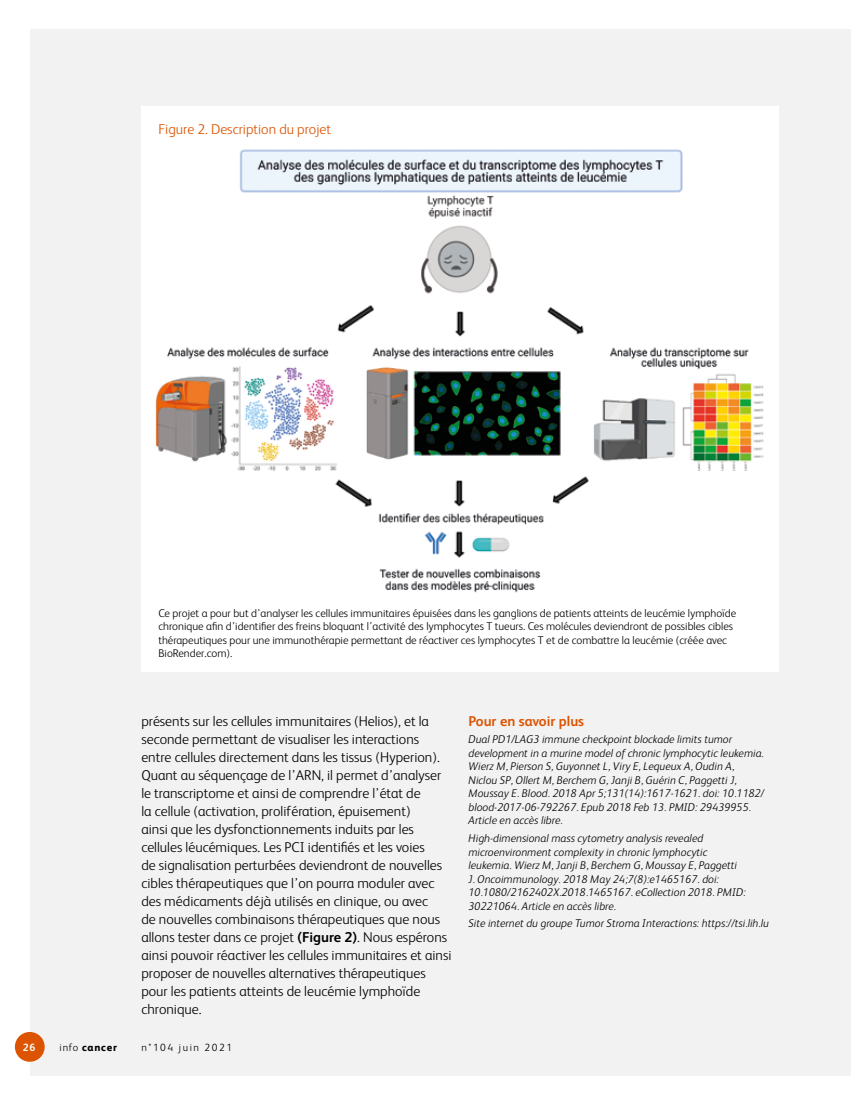
<style>
.page{position:relative;width:851px;height:1106px;background:#fff}
.page>*{position:absolute;margin:0;border:0;box-sizing:border-box;transform-origin:0 0}
.t1{font:300 14.25px/18px "FS Albert";color:#000}
.t2{font:300 14.25px "FS Albert";color:#dc5401}
.t3{font:700 14.25px "FS Albert";color:#dc5401}
.t4{font:italic 300 11.25px/13.5px "FS Albert";color:#000}
.t5{font:300 11.25px/13.5px "FS Albert";color:#000}
.t6{font:300 10.5px "FS Albert";letter-spacing:.15em;color:#000}
.t7{font:800 10.5px "FS Albert";letter-spacing:.075em;color:#000}
.t8{font:700 10.5px "FS Albert";color:#fff}
.s1{font-weight:700}
.s2{font-weight:300}
</style>
<div class="page">
<div style="left:30px;top:30px;width:820px;height:1046px;background:#f2f2f2"></div>
<div style="left:141px;top:106px;width:637px;height:566px;background:#fff"></div>
<img style="left:155px;top:149px;width:609px;height:444px">
<div style="left:15px;top:1032px;width:30px;height:29px;background:#dc5401;border-radius:50%"></div>
<p class="t2" style="left:158px;top:120px;width:174px">Figure 2. Description du projet</p>
<p class="t5" style="left:158px;top:606px;width:579px">Ce projet a pour but d’analyser les cellules immunitaires épuisées dans les ganglions de patients atteints de leucémie lymphoïde chronique afin d’identifier des freins bloquant l’activité des lymphocytes T tueurs. Ces molécules deviendront de possibles cibles thérapeutiques pour une immunothérapie permettant de réactiver ces lymphocytes T et de combattre la leucémie (créée avec BioRender.com).</p>
<p class="t1" style="left:141px;top:711px;width:311px">présents sur les cellules immunitaires (Helios), et la seconde permettant de visualiser les interactions entre cellules directement dans les tissus (Hyperion).<br>Quant au séquençage de l’ARN, il permet d’analyser le transcriptome et ainsi de comprendre l’état de<br>la cellule (activation, prolifération, épuisement)<br>ainsi que les dysfonctionnements induits par les cellules léucémiques. Les PCI identifiés et les voies<br>de signalisation perturbées deviendront de nouvelles cibles thérapeutiques que l’on pourra moduler avec des médicaments déjà utilisés en clinique, ou avec<br>de nouvelles combinaisons thérapeutiques que nous allons tester dans ce projet <span class="s1">(Figure 2)</span>. Nous espérons ainsi pouvoir réactiver les cellules immunitaires et ainsi proposer de nouvelles alternatives thérapeutiques pour les patients atteints de leucémie lymphoïde chronique.</p>
<p class="t8" style="left:23px;top:1040px;width:14px">26</p>
<p class="t7" style="left:60px;top:1039px;width:59px"><span class="s2">info</span> cancer</p>
<p class="t6" style="left:141px;top:1040px;width:92px">n°104 juin 2021</p>
<p class="t3" style="left:468px;top:711px;width:117px">Pour en savoir plus</p>
<p class="t4" style="left:468px;top:732px;width:297px">Dual PD1/LAG3 immune checkpoint blockade limits tumor development in a murine model of chronic lymphocytic leukemia.<br>Wierz M, Pierson S, Guyonnet L, Viry E, Lequeux A, Oudin A, Niclou SP, Ollert M, Berchem G, Janji B, Guérin C, Paggetti J, Moussay E. Blood. 2018 Apr 5;131(14):1617-1621. doi: 10.1182/ blood-2017-06-792267. Epub 2018 Feb 13. PMID: 29439955.<br>Article en accès libre.</p>
<p class="t4" style="left:468px;top:831px;width:279px">High-dimensional mass cytometry analysis revealed microenvironment complexity in chronic lymphocytic leukemia. Wierz M, Janji B, Berchem G, Moussay E, Paggetti J. Oncoimmunology. 2018 May 24;7(8):e1465167. doi:<br>10.1080/2162402X.2018.1465167. eCollection 2018. PMID:<br>30221064. Article en accès libre.</p>
<p class="t4" style="left:468px;top:916px;width:302px">Site internet du groupe Tumor Stroma Interactions: https://tsi.lih.lu</p>
</div>
